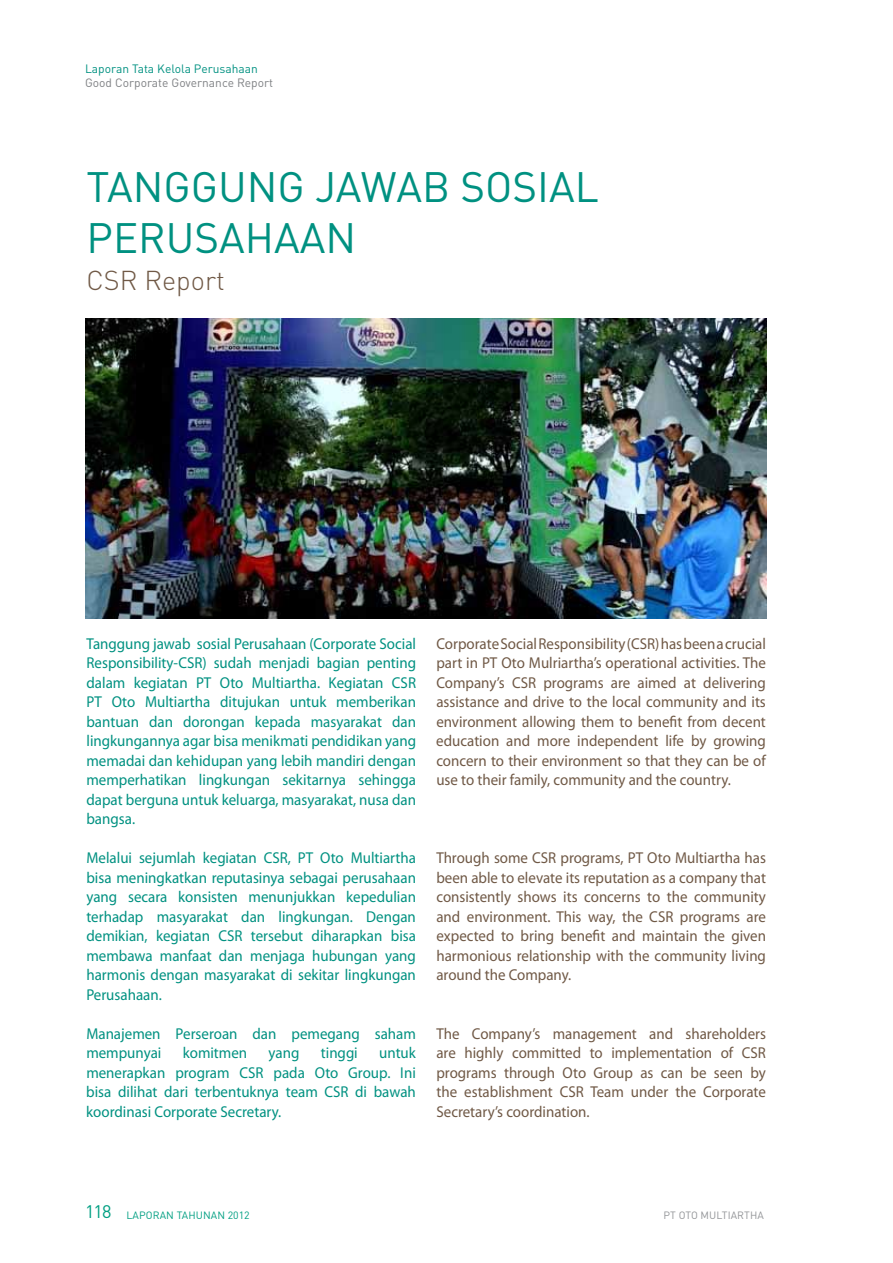
<style>
.page{position:relative;width:893px;height:1263px;background:#fff}
.page>*{position:absolute;margin:0;border:0;box-sizing:border-box;transform-origin:0 0}
.t1{font:42px/50.4px "DIN Pro";color:#009181}
.t2{font:300 27px "DIN Pro";color:#705946}
.t3{font:15.75px/19.5px "Myriad Pro";color:#009181;text-align:justify;scale:.95 1}
.t4{font:15.75px/19.5px "Myriad Pro";color:#705946;text-align:justify;scale:.95 1}
.t5{font:12px "DIN Pro";color:#808285}
.t6{font:12px "DIN Pro";color:#009181}
.t7{font:10.5px "DIN Pro";color:#009f82}
.t8{font:10.5px "DIN Pro";letter-spacing:.01em;color:#939598}
.s1{font-size:18px}
</style>
<div class="page">
<img style="left:85px;top:319px;width:681px;height:299px">
<p class="t6" style="left:85px;top:60px;width:174px">Laporan Tata Kelola Perusahaan</p>
<p class="t5" style="left:85px;top:75px;width:190px">Good Corporate Governance Report</p>
<h1 class="t1" style="left:87px;top:160px;width:49px">TANGG</h1>
<h1 class="t1" style="left:87px;top:160px;width:398px;text-indent:132px">UNG JAWAB SOSIAL<br>PERUSAHAAN</h1>
<h2 class="t2" style="left:87px;top:262px;width:140px">CSR Report</h2>
<p class="t3" style="left:86px;top:634px;width:348px">Tanggung jawab sosial Perusahaan (Corporate Social Responsibility-CSR) sudah menjadi bagian penting dalam kegiatan PT Oto Multiartha. Kegiatan CSR PT Oto Multiartha ditujukan untuk memberikan bantuan dan dorongan kepada masyarakat dan lingkungannya agar bisa menikmati pendidikan yang memadai dan kehidupan yang lebih mandiri dengan memperhatikan lingkungan sekitarnya sehingga dapat berguna untuk keluarga, masyarakat, nusa dan bangsa.</p>
<p class="t3" style="left:86px;top:848px;width:348px">Melalui sejumlah kegiatan CSR, PT Oto Multiartha bisa meningkatkan reputasinya sebagai perusahaan yang secara konsisten menunjukkan kepedulian terhadap masyarakat dan lingkungan. Dengan demikian, kegiatan CSR tersebut diharapkan bisa membawa manfaat dan menjaga hubungan yang harmonis dengan masyarakat di sekitar lingkungan Perusahaan.</p>
<p class="t3" style="left:86px;top:1024px;width:348px">Manajemen Perseroan dan pemegang saham mempunyai</p>
<p class="t3" style="left:86px;top:1043px;width:348px;text-indent:293px">untuk menerapkan program CSR pada Oto Group. Ini bisa dilihat dari terbentuknya team CSR di bawah koordinasi Corporate Secretary.</p>
<p class="t3" style="left:183px;top:1043px;width:69px">komitmen</p>
<p class="t3" style="left:269px;top:1043px;width:34px">yang</p>
<p class="t3" style="left:321px;top:1043px;width:40px">tinggi</p>
<p class="t4" style="left:436px;top:634px;width:349px">CorporateSocialResponsibility(CSR)hasbeenacrucial part in PT Oto Mulriartha’s operational activities. The Company’s CSR programs are aimed at delivering assistance and drive to the local community and its environment allowing them to benefit from decent education and more independent life by growing concern to their environment so that they can be of use to their family, community and the country.</p>
<p class="t4" style="left:436px;top:848px;width:348px">Through some CSR programs, PT Oto Multiartha has been able to elevate its reputation as a company that consistently shows its concerns to the community and environment. This way, the CSR programs are expected to bring benefit and maintain the given harmonious relationship with the community living around the Company.</p>
<p class="t4" style="left:436px;top:1024px;width:348px">The Company’s management and shareholders are highly committed to implementation of CSR programs through Oto Group as can be seen by the establishment CSR Team under the Corporate Secretary’s coordination.</p>
<p class="t7" style="left:85px;top:1208px;width:56px"><span class="s1">118</span> Lapora</p>
<p class="t7" style="left:166px;top:1208px;width:24px">n Tahu</p>
<p class="t7" style="left:203px;top:1208px;width:48px">nan 2012</p>
<p class="t8" style="left:663px;top:1208px;width:102px">PT OTO MULTIARTHA</p>
</div>
